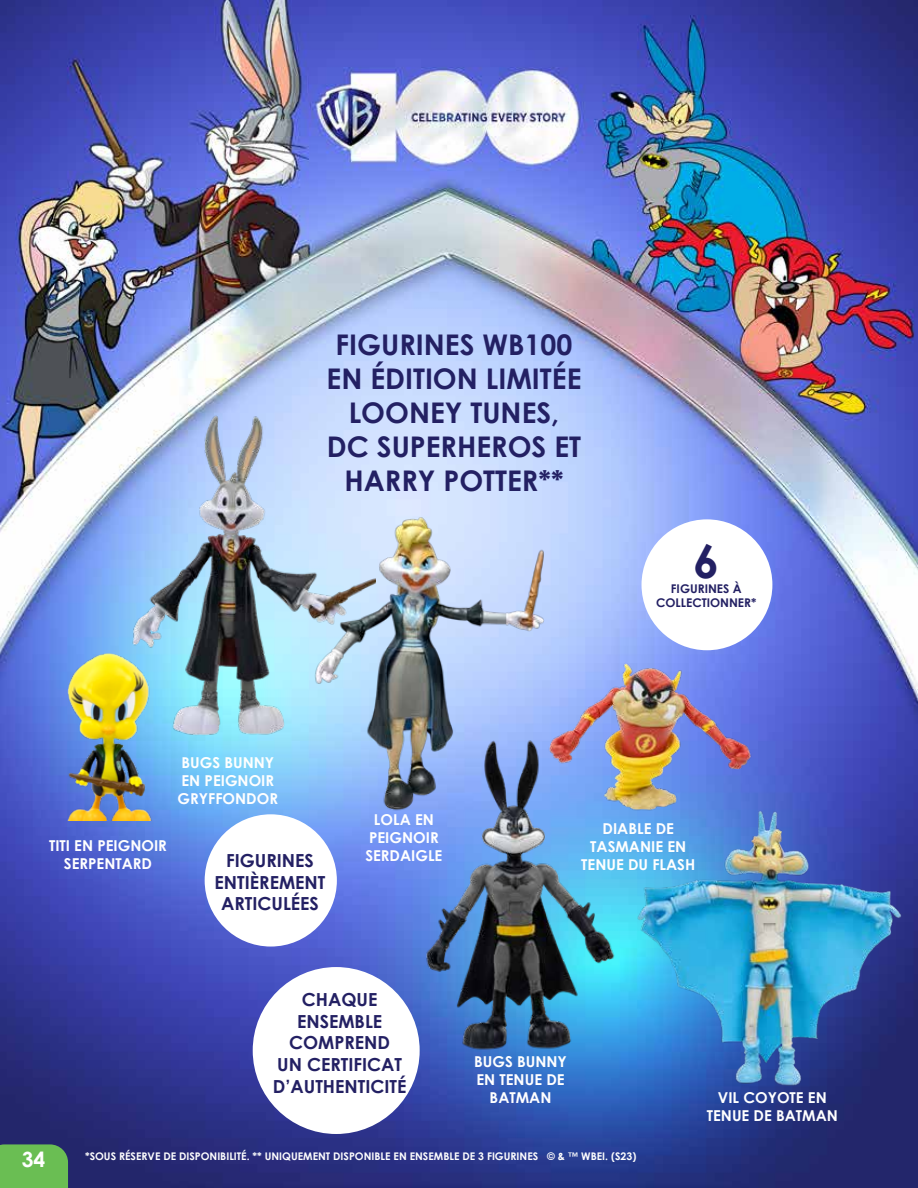
<style>
.page{position:relative;width:918px;height:1188px;background:#fff}
.page>*{position:absolute;margin:0;border:0;box-sizing:border-box;transform-origin:0 0}
.t1{font:700 46.5px "Century Gothic";color:#232063}
.t2{font:700 28.5px/34.2px "Century Gothic";color:#232063;text-align:center}
.t3{font:700 21px "Century Gothic";color:#fff}
.t4{font:700 18px/21.6px "Century Gothic";color:#232063;text-align:center}
.t5{font:700 15px/18px "Century Gothic";color:#fff;text-align:center}
.t6{font:700 12px/14.4px "Century Gothic";color:#232063;text-align:center}
.t7{font:700 10.5px "Century Gothic";color:#fff}
</style>
<div class="page">
<img style="left:0;top:0;width:918px;height:1188px">
<img style="left:115px;top:397px;width:261px;height:356px">
<img style="left:283px;top:476px;width:314px;height:344px">
<img style="left:408px;top:722px;width:212px;height:346px">
<img style="left:538px;top:651px;width:224px;height:170px">
<img style="left:620px;top:794px;width:283px;height:308px">
<img style="left:15px;top:639px;width:182px;height:182px">
<div style="left:642px;top:519px;width:130px;height:131px;background:#fff;border-radius:50%"></div>
<div style="left:253px;top:967px;width:167px;height:167px;background:#fff;border-radius:50%"></div>
<div style="left:205px;top:814px;width:132px;height:133px;background:#fff;border-radius:50%"></div>
<div style="left:0;top:1144px;width:68px;height:44px;background:#6abe53"></div>
<h2 class="t2" style="left:327px;top:326px;width:256px">FIGURINES WB100<br>EN ÉDITION LIMITÉE<br>LOONEY TUNES,<br>DC SUPERHEROS ET<br>HARRY POTTER**</h2>
<h1 class="t1" style="left:693px;top:526px;width:28px">6</h1>
<p class="t6" style="left:656px;top:580px;width:102px">FIGURINES À<br>COLLECTIONNER*</p>
<p class="t5" style="left:178px;top:753px;width:102px;text-align:left">BUGS BUNNY<br>EN PEIGNOIR<br>GRYFFONDOR</p>
<p class="t5" style="left:49px;top:836px;width:119px">TITI EN PEIGNOIR<br>SERPENTARD</p>
<p class="t4" style="left:215px;top:849px;width:112px">FIGURINES<br>ENTIÈREMENT<br>ARTICULÉES</p>
<p class="t5" style="left:365px;top:810px;width:79px">LOLA EN<br>PEIGNOIR<br>SERDAIGLE</p>
<p class="t5" style="left:581px;top:818px;width:116px">DIABLE DE<br>TASMANIE EN<br>TENUE DU FLASH</p>
<p class="t4" style="left:273px;top:988px;width:135px">CHAQUE<br>ENSEMBLE<br>COMPREND<br>UN CERTIFICAT<br>D’AUTHENTICITÉ</p>
<p class="t5" style="left:474px;top:1052px;width:94px">BUGS BUNNY<br>EN TENUE DE<br>BATMAN</p>
<p class="t5" style="left:707px;top:1088px;width:133px">VIL COYOTE EN<br>TENUE DE BATMAN</p>
<h3 class="t3" style="left:22px;top:1144px;width:25px">34</h3>
<p class="t7" style="left:85px;top:1148px;width:553px">*SOUS RÉSERVE DE DISPONIBILITÉ. ** UNIQUEMENT DISPONIBLE EN ENSEMBLE DE 3 FIGURINES © &amp; ™ WBEI. (S23)</p>
</div>
